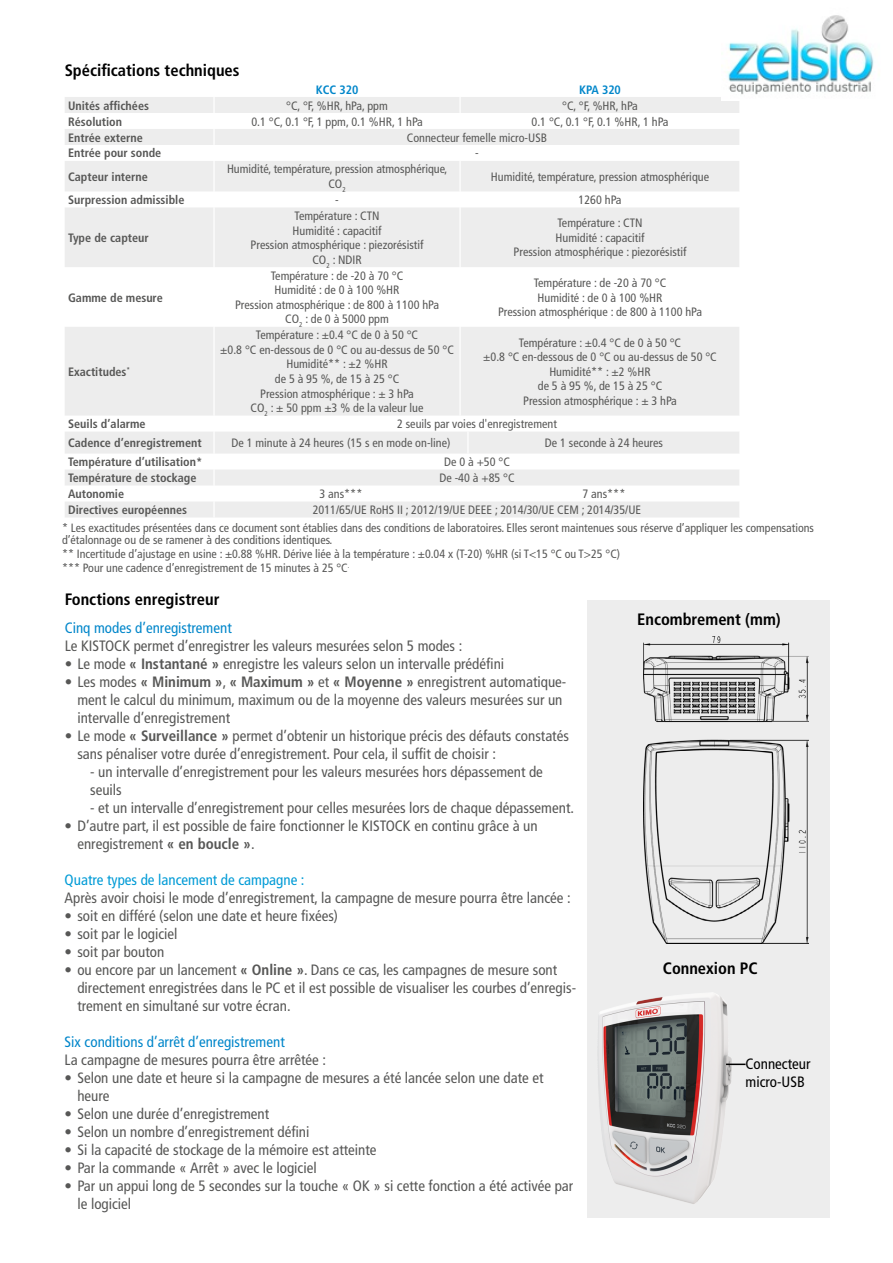
<style>
.page{position:relative;width:893px;height:1263px;background:#fff}
.page>*{position:absolute;margin:0;border:0;box-sizing:border-box;transform-origin:0 0}
.t1{font:700 condensed 16.5px "Frutiger LT Std";color:#000}
.t2{font:condensed 15px/18px "Frutiger LT Std";color:#575756}
.t3{font:condensed 15px "Frutiger LT Std";color:#0086ca}
.t4{font:condensed 15px "Frutiger LT Std";color:#009bd6}
.t5{font:condensed 15px/18px "Frutiger LT Std";color:#000}
.t6{font:condensed 12.15px/14.5px "Frutiger LT Std";color:#575756;text-align:center}
.t7{font:700 condensed 12.15px "Frutiger LT Std";color:#575756}
.t8{font:700 condensed 12.15px "Frutiger LT Std";color:#0086ca}
.t9{font:condensed 12px/12px "Frutiger LT Std";color:#575756}
.s1{font-weight:700}
</style>
<div class="page">
<svg style="left:65px;top:97px;width:674px;height:420px;fill:#ededed"></svg>
<svg style="left:459px;top:97px;width:2px;height:32px"></svg>
<svg style="left:213px;top:97px;width:2px;height:64px"></svg>
<hr style="left:213px;top:161px;width:2px;height:30px;background:#fff">
<hr style="left:459px;top:161px;width:2px;height:30px;background:#fff">
<svg style="left:213px;top:191px;width:2px;height:16px"></svg>
<svg style="left:459px;top:191px;width:2px;height:16px"></svg>
<hr style="left:213px;top:207px;width:2px;height:60px;background:#fff">
<hr style="left:459px;top:207px;width:2px;height:60px;background:#fff">
<hr style="left:213px;top:267px;width:2px;height:60px;background:#fff">
<hr style="left:459px;top:267px;width:2px;height:60px;background:#fff">
<hr style="left:213px;top:327px;width:2px;height:89px;background:#fff">
<hr style="left:459px;top:327px;width:2px;height:89px;background:#fff">
<svg style="left:213px;top:416px;width:2px;height:16px"></svg>
<hr style="left:213px;top:432px;width:2px;height:22px;background:#fff">
<hr style="left:467px;top:432px;width:2px;height:22px;background:#fff">
<svg style="left:467px;top:485px;width:2px;height:16px"></svg>
<svg style="left:213px;top:454px;width:2px;height:63px"></svg>
<div style="left:588px;top:600px;width:242px;height:618px;background:#ededed"></div>
<img style="left:643px;top:637px;width:166px;height:306px">
<img style="left:598px;top:993px;width:147px;height:211px">
<svg style="left:726px;top:1063px;width:19px;height:2px"></svg>
<img style="left:722px;top:15px;width:152px;height:85px">
<p class="t1" style="left:65px;top:61px;width:176px">Spécifications techniques</p>
<p class="t8" style="left:316px;top:82px;width:44px">KCC 320</p>
<p class="t8" style="left:579px;top:82px;width:43px">KPA 320</p>
<p class="t7" style="left:68px;top:98px;width:82px">Unités affichées</p>
<p class="t6" style="left:286px;top:98px;width:103px">°C, °F, %HR, hPa, ppm</p>
<p class="t6" style="left:562px;top:98px;width:77px">°C, °F, %HR, hPa</p>
<p class="t7" style="left:68px;top:114px;width:55px">Résolution</p>
<p class="t6" style="left:251px;top:114px;width:173px">0.1 °C, 0.1 °F, 1 ppm, 0.1 %HR, 1 hPa</p>
<p class="t6" style="left:532px;top:114px;width:138px">0.1 °C, 0.1 °F, 0.1 %HR, 1 hPa</p>
<p class="t7" style="left:68px;top:130px;width:76px">Entrée externe</p>
<p class="t6" style="left:407px;top:130px;width:142px">Connecteur femelle micro-USB</p>
<p class="t7" style="left:68px;top:146px;width:95px">Entrée pour sonde</p>
<p class="t6" style="left:475px;top:146px;width:5px">-</p>
<p class="t7" style="left:68px;top:169px;width:81px">Capteur interne</p>
<p class="t6" style="left:227px;top:162px;width:222px">Humidité, température, pression atmosphérique,<br>CO<sub>2</sub></p>
<p class="t6" style="left:491px;top:169px;width:220px">Humidité, température, pression atmosphérique</p>
<p class="t7" style="left:68px;top:193px;width:118px">Surpression admissible</p>
<p class="t6" style="left:335px;top:193px;width:5px">-</p>
<p class="t6" style="left:579px;top:193px;width:44px">1260 hPa</p>
<p class="t7" style="left:68px;top:230px;width:82px">Type de capteur</p>
<p class="t6" style="left:251px;top:209px;width:174px">Température : CTN<br>Humidité : capacitif<br>Pression atmosphérique : piezorésistif<br>CO<sub>2</sub> : NDIR</p>
<p class="t6" style="left:514px;top:216px;width:174px">Température : CTN<br>Humidité : capacitif<br>Pression atmosphérique : piezorésistif</p>
<p class="t7" style="left:68px;top:290px;width:96px">Gamme de mesure</p>
<p class="t7" style="left:68px;top:364px;width:64px">Exactitudes<sup>*</sup></p>
<p class="t6" style="left:235px;top:268px;width:206px">Température : de -20 à 70 °C<br>Humidité : de 0 à 100 %HR<br>Pression atmosphérique : de 800 à 1100 hPa<br>CO<sub>2</sub> : de 0 à 5000 ppm</p>
<p class="t6" style="left:498px;top:276px;width:206px">Température : de -20 à 70 °C<br>Humidité : de 0 à 100 %HR<br>Pression atmosphérique : de 800 à 1100 hPa</p>
<p class="t6" style="left:220px;top:328px;width:235px">Température : ±0.4 °C de 0 à 50 °C<br>±0.8 °C en-dessous de 0 °C ou au-dessus de 50 °C<br>Humidité** : ±2 %HR<br>de 5 à 95 %, de 15 à 25 °C<br>Pression atmosphérique : ± 3 hPa<br>CO<sub>2</sub> : ± 50 ppm ±3 % de la valeur lue</p>
<p class="t6" style="left:483px;top:335px;width:235px">Température : ±0.4 °C de 0 à 50 °C<br>±0.8 °C en-dessous de 0 °C ou au-dessus de 50 °C<br>Humidité** : ±2 %HR<br>de 5 à 95 %, de 15 à 25 °C<br>Pression atmosphérique : ± 3 hPa</p>
<p class="t7" style="left:68px;top:417px;width:79px">Seuils d’alarme</p>
<p class="t6" style="left:397px;top:417px;width:161px">2 seuils par voies d'enregistrement</p>
<p class="t7" style="left:68px;top:436px;width:135px">Cadence d’enregistrement</p>
<p class="t6" style="left:231px;top:436px;width:221px">De 1 minute à 24 heures (15 s en mode on-line)</p>
<p class="t6" style="left:545px;top:436px;width:120px">De 1 seconde à 24 heures</p>
<p class="t7" style="left:68px;top:455px;width:136px">Température d’utilisation*</p>
<p class="t6" style="left:444px;top:455px;width:67px">De 0 à +50 °C</p>
<p class="t7" style="left:68px;top:471px;width:130px">Température de stockage</p>
<p class="t6" style="left:439px;top:471px;width:77px">De -40 à +85 °C</p>
<p class="t7" style="left:68px;top:487px;width:57px">Autonomie</p>
<p class="t6" style="left:320px;top:487px;width:44px">3 ans***</p>
<p class="t6" style="left:582px;top:487px;width:44px">7 ans***</p>
<p class="t7" style="left:68px;top:503px;width:120px">Directives européennes</p>
<p class="t6" style="left:313px;top:503px;width:330px">2011/65/UE RoHS II ; 2012/19/UE DEEE ; 2014/30/UE CEM ; 2014/35/UE</p>
<p class="t9" style="left:62px;top:522px;width:753px">* Les exactitudes présentées dans ce document sont établies dans des conditions de laboratoires. Elles seront maintenues sous réserve d’appliquer les compensations d’étalonnage ou de se ramener à des conditions identiques.</p>
<p class="t9" style="left:62px;top:547px;width:560px;line-height:14.1px">** Incertitude d’ajustage en usine : ±0.88 %HR. Dérive liée à la température : ±0.04 x (T-20) %HR (si T&lt;15 °C ou T&gt;25 °C) *** Pour une cadence d’enregistrement de 15 minutes à 25 °C<sup>.</sup></p>
<p class="t1" style="left:65px;top:589px;width:156px">Fonctions enregistreur</p>
<p class="t3" style="left:65px;top:619px;width:169px">Cinq modes d’enregistrement</p>
<p class="t2" style="left:65px;top:636px;width:399px">Le KISTOCK permet d’enregistrer les valeurs mesurées selon 5 modes :</p>
<p class="t2" style="left:65px;top:654px;width:441px">• Le mode <span class="s1">« Instantané »</span> enregistre les valeurs selon un intervalle prédéfini</p>
<p class="t2" style="left:77px;top:672px;width:490px;text-indent:-13px">• Les modes <span class="s1">« Minimum »</span>, <span class="s1">« Maximum »</span> et <span class="s1">« Moyenne »</span> enregistrent automatique&shy;ment le calcul du minimum, maximum ou de la moyenne des valeurs mesurées sur un intervalle d’enregistrement</p>
<p class="t2" style="left:77px;top:726px;width:493px;text-indent:-13px">• Le mode <span class="s1">« Surveillance »</span> permet d’obtenir un historique précis des défauts constatés sans pénaliser votre durée d’enregistrement. Pour cela, il suffit de choisir :</p>
<p class="t2" style="left:90px;top:762px;width:454px">- un intervalle d’enregistrement pour les valeurs mesurées hors dépassement de seuils</p>
<p class="t2" style="left:90px;top:798px;width:485px">- et un intervalle d’enregistrement pour celles mesurées lors de chaque dépassement.</p>
<p class="t2" style="left:77px;top:816px;width:462px;text-indent:-13px">• D’autre part, il est possible de faire fonctionner le KISTOCK en continu grâce à un enregistrement <span class="s1">« en boucle »</span>.</p>
<p class="t4" style="left:65px;top:871px;width:241px">Quatre types de lancement de campagne :</p>
<p class="t2" style="left:65px;top:888px;width:508px">Après avoir choisi le mode d’enregistrement, la campagne de mesure pourra être lancée :</p>
<p class="t2" style="left:65px;top:906px;width:275px">• soit en différé (selon une date et heure fixées)</p>
<p class="t2" style="left:65px;top:924px;width:114px">• soit par le logiciel</p>
<p class="t2" style="left:65px;top:942px;width:101px">• soit par bouton</p>
<p class="t2" style="left:77px;top:960px;width:500px;text-indent:-13px">• ou encore par un lancement <span class="s1">« Online »</span>. Dans ce cas, les campagnes de mesure sont directement enregistrées dans le PC et il est possible de visualiser les courbes d’enregis&shy;trement en simultané sur votre écran.</p>
<p class="t3" style="left:65px;top:1033px;width:222px">Six conditions d’arrêt d’enregistrement</p>
<p class="t2" style="left:65px;top:1050px;width:263px">La campagne de mesures pourra être arrêtée :</p>
<p class="t2" style="left:77px;top:1068px;width:468px;text-indent:-13px">• Selon une date et heure si la campagne de mesures a été lancée selon une date et heure</p>
<p class="t2" style="left:65px;top:1104px;width:206px">• Selon une durée d’enregistrement</p>
<p class="t2" style="left:65px;top:1122px;width:246px">• Selon un nombre d’enregistrement défini</p>
<p class="t2" style="left:65px;top:1140px;width:313px">• Si la capacité de stockage de la mémoire est atteinte</p>
<p class="t2" style="left:65px;top:1158px;width:254px">• Par la commande « Arrêt » avec le logiciel</p>
<p class="t2" style="left:77px;top:1176px;width:497px;text-indent:-13px">• Par un appui long de 5 secondes sur la touche « OK » si cette fonction a été activée par le logiciel</p>
<p class="t1" style="left:637px;top:609px;width:145px">Encombrement (mm)</p>
<p class="t1" style="left:663px;top:959px;width:96px">Connexion PC</p>
<p class="t5" style="left:745px;top:1055px;width:67px">Connecteur micro-USB</p>
</div>
